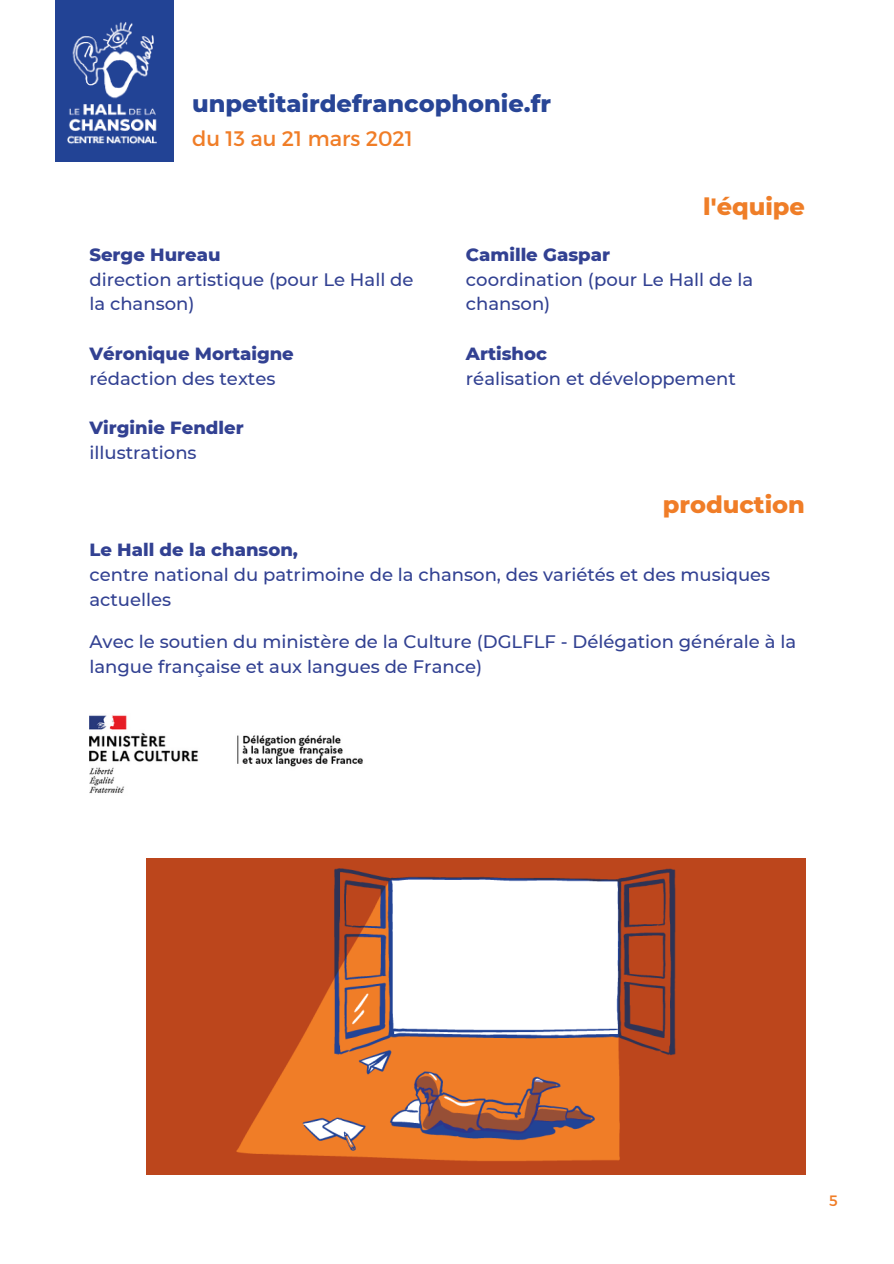
<style>
.page{position:relative;width:894px;height:1264px;background:#fff}
.page>*{position:absolute;margin:0;border:0;box-sizing:border-box;transform-origin:0 0}
.t1{font:800 24px "Montserrat";color:#284596}
.t2{font:800 24px "Montserrat";color:#f07d27}
.t3{font:800 24px "Montserrat";color:#ef7e28}
.t4{font:21px "Montserrat";color:#f07d27}
.t5{font:500 18px/24.8px "Montserrat";color:#324192}
.t6{font:800 18px "Montserrat";color:#324192}
.t7{font:15px "Montserrat";color:#f07d27}
</style>
<div class="page">
<img style="left:89px;top:715px;width:274px;height:78px">
<img style="left:147px;top:858px;width:657px;height:316px">
<div style="left:401px;top:887px;width:205px;height:137px;background:#fff"></div>
<img style="left:56px;top:0;width:118px;height:161px">
<p class="t1" style="left:192px;top:89px;width:360px">unpetitairdefrancophonie.fr</p>
<p class="t4" style="left:192px;top:125px;width:222px">du 13 au 21 mars 2021</p>
<p class="t3" style="left:703px;top:192px;width:103px">l'équipe</p>
<p class="t6" style="left:89px;top:243px;width:133px">Serge Hureau</p>
<p class="t5" style="left:89px;top:267px;width:325px">direction artistique (pour Le Hall de la chanson)</p>
<p class="t6" style="left:89px;top:342px;width:206px">Véronique Mortaigne</p>
<p class="t5" style="left:89px;top:366px;width:187px">rédaction des textes</p>
<p class="t6" style="left:89px;top:417px;width:156px">Virginie Fendler</p>
<p class="t5" style="left:89px;top:440px;width:109px">illustrations</p>
<p class="t6" style="left:466px;top:243px;width:146px">Camille Gaspar</p>
<p class="t5" style="left:466px;top:267px;width:288px">coordination (pour Le Hall de la chanson)</p>
<p class="t6" style="left:466px;top:342px;width:83px">Artishoc</p>
<p class="t5" style="left:466px;top:366px;width:271px">réalisation et développement</p>
<p class="t2" style="left:662px;top:490px;width:144px">production</p>
<p class="t6" style="left:89px;top:538px;width:210px">Le Hall de la chanson,</p>
<p class="t5" style="left:89px;top:562px;width:682px">centre national du patrimoine de la chanson, des variétés et des musiques actuelles</p>
<p class="t5" style="left:89px;top:629px;width:708px">Avec le soutien du ministère de la Culture (DGLFLF - Délégation générale à la langue française et aux langues de France)</p>
<p class="t7" style="left:829px;top:1190px;width:10px">5</p>
</div>
